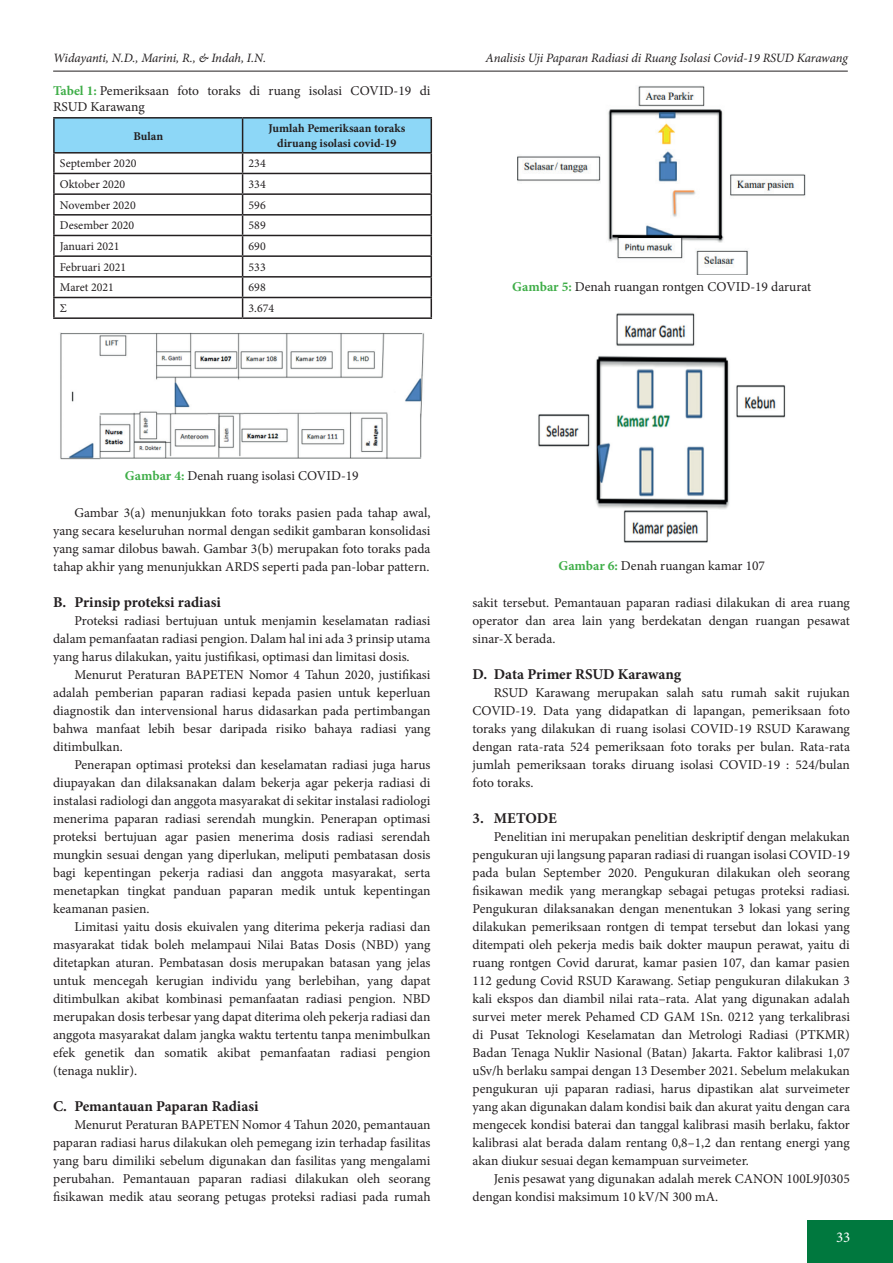
<style>
.page{position:relative;width:893px;height:1263px;background:#fff}
.page>*{position:absolute;margin:0;border:0;box-sizing:border-box;transform-origin:0 0}
.t1{font:700 15px "Minion Pro";letter-spacing:-.005em;color:#231f20}
.t2{font:15px "Minion Pro";color:#fff}
.t3{font:13.5px/18px "Minion Pro";color:#231f20;text-align:justify}
.t4{font:italic 12.75px "Minion Pro";letter-spacing:-.01em;color:#231f20}
.t5{font:11.85px "Minion Pro";color:#231f20}
.t6{font:700 11.85px/14.2px "Minion Pro";color:#231f20;text-align:center}
.s1{font-weight:700;color:#40ae49}
</style>
<div class="page">
<div style="left:808px;top:1220px;width:85px;height:43px;background:#00783e"></div>
<hr style="left:53px;top:71px;width:795px;height:1px;background:#231f20">
<hr style="left:53px;top:117px;width:190px;height:2px;background:#231f20">
<hr style="left:243px;top:117px;width:189px;height:2px;background:#231f20">
<svg style="left:53px;top:118px;width:379px;height:199px"></svg>
<hr style="left:53px;top:317px;width:190px;height:2px;background:#231f20">
<hr style="left:243px;top:317px;width:189px;height:2px;background:#231f20">
<img style="left:60px;top:332px;width:365px;height:128px">
<img style="left:518px;top:85px;width:288px;height:190px">
<img style="left:538px;top:313px;width:248px;height:230px">
<p class="t4" style="left:53px;top:50px;width:215px">Widayanti, N.D., Marini, R., &amp; Indah, I.N.</p>
<p class="t3" style="left:53px;top:82px;width:379px;line-height:16.2px"><span class="s1">Tabel 1:</span> Pemeriksaan foto toraks di ruang isolasi COVID-19 di<br>RSUD Karawang</p>
<p class="t6" style="left:133px;top:129px;width:31px">Bulan</p>
<p class="t6" style="left:269px;top:121px;width:138px">Jumlah Pemeriksaan toraks diruang isolasi covid-19</p>
<p class="t5" style="left:60px;top:156px;width:78px">September 2020</p>
<p class="t5" style="left:249px;top:156px;width:19px">234</p>
<p class="t5" style="left:60px;top:176px;width:67px">Oktober 2020</p>
<p class="t5" style="left:249px;top:176px;width:19px">334</p>
<p class="t5" style="left:60px;top:197px;width:77px">November 2020</p>
<p class="t5" style="left:249px;top:197px;width:19px">596</p>
<p class="t5" style="left:60px;top:218px;width:76px">Desember 2020</p>
<p class="t5" style="left:249px;top:218px;width:19px">589</p>
<p class="t5" style="left:60px;top:238px;width:61px">Januari 2021</p>
<p class="t5" style="left:249px;top:238px;width:19px">690</p>
<p class="t5" style="left:60px;top:259px;width:68px">Februari 2021</p>
<p class="t5" style="left:249px;top:259px;width:19px">533</p>
<p class="t5" style="left:60px;top:280px;width:56px">Maret 2021</p>
<p class="t5" style="left:249px;top:280px;width:19px">698</p>
<p class="t5" style="left:60px;top:300px;width:9px">Σ</p>
<p class="t5" style="left:249px;top:300px;width:27px">3.674</p>
<p class="t4" style="left:486px;top:50px;width:364px">Analisis Uji Paparan Radiasi di Ruang Isolasi Covid-19 RSUD Karawang</p>
<p class="t3" style="left:512px;top:278px;width:300px"><span class="s1">Gambar 5:</span> Denah ruangan rontgen COVID-19 darurat</p>
<p class="t3" style="left:125px;top:466px;width:235px"><span class="s1">Gambar 4:</span> Denah ruang isolasi COVID-19</p>
<p class="t3" style="left:53px;top:504px;width:379px;text-indent:21px">Gambar 3(a) menunjukkan foto toraks pasien pada tahap awal, yang secara keseluruhan normal dengan sedikit gambaran konsolidasi yang samar dilobus bawah. Gambar 3(b) merupakan foto toraks pada tahap akhir yang menunjukkan ARDS seperti pada pan-lobar pattern.</p>
<p class="t1" style="left:53px;top:592px;width:169px">B. Prinsip proteksi radiasi</p>
<p class="t3" style="left:53px;top:612px;width:379px;text-indent:21px">Proteksi radiasi bertujuan untuk menjamin keselamatan radiasi dalam pemanfaatan radiasi pengion. Dalam hal ini ada 3 prinsip utama yang harus dilakukan, yaitu justifikasi, optimasi dan limitasi dosis.</p>
<p class="t3" style="left:53px;top:666px;width:379px;text-indent:21px">Menurut Peraturan BAPETEN Nomor 4 Tahun 2020, justifikasi adalah pemberian paparan radiasi kepada pasien untuk keperluan diagnostik dan intervensional harus didasarkan pada pertimbangan bahwa manfaat lebih besar daripada risiko bahaya radiasi yang ditimbulkan.</p>
<p class="t3" style="left:53px;top:756px;width:379px;text-indent:21px">Penerapan optimasi proteksi dan keselamatan radiasi juga harus diupayakan dan dilaksanakan dalam bekerja agar pekerja radiasi di instalasi radiologi dan anggota masyarakat di sekitar instalasi radiologi menerima paparan radiasi serendah mungkin. Penerapan optimasi proteksi bertujuan agar pasien menerima dosis radiasi serendah mungkin sesuai dengan yang diperlukan, meliputi pembatasan dosis bagi kepentingan pekerja radiasi dan anggota masyarakat, serta menetapkan tingkat panduan paparan medik untuk kepentingan keamanan pasien.</p>
<p class="t3" style="left:53px;top:918px;width:379px;text-indent:21px">Limitasi yaitu dosis ekuivalen yang diterima pekerja radiasi dan masyarakat tidak boleh melampaui Nilai Batas Dosis (NBD) yang ditetapkan aturan. Pembatasan dosis merupakan batasan yang jelas untuk mencegah kerugian individu yang berlebihan, yang dapat ditimbulkan akibat kombinasi pemanfaatan radiasi pengion. NBD merupakan dosis terbesar yang dapat diterima oleh pekerja radiasi dan anggota masyarakat dalam jangka waktu tertentu tanpa menimbulkan efek genetik dan somatik akibat pemanfaatan radiasi pengion (tenaga nuklir).</p>
<p class="t1" style="left:53px;top:1096px;width:207px">C. Pemantauan Paparan Radiasi</p>
<p class="t3" style="left:53px;top:1116px;width:379px;text-indent:21px">Menurut Peraturan BAPETEN Nomor 4 Tahun 2020, pemantauan paparan radiasi harus dilakukan oleh pemegang izin terhadap fasilitas yang baru dimiliki sebelum digunakan dan fasilitas yang mengalami perubahan. Pemantauan paparan radiasi dilakukan oleh seorang fisikawan medik atau seorang petugas proteksi radiasi pada rumah</p>
<p class="t3" style="left:558px;top:557px;width:208px"><span class="s1">Gambar 6:</span> Denah ruangan kamar 107</p>
<p class="t3" style="left:472px;top:594px;width:379px">sakit tersebut. Pemantauan paparan radiasi dilakukan di area ruang operator dan area lain yang berdekatan dengan ruangan pesawat sinar-X berada.</p>
<p class="t1" style="left:472px;top:664px;width:210px">D. Data Primer RSUD Karawang</p>
<p class="t3" style="left:472px;top:684px;width:379px;text-indent:21px">RSUD Karawang merupakan salah satu rumah sakit rujukan COVID-19. Data yang didapatkan di lapangan, pemeriksaan foto toraks yang dilakukan di ruang isolasi COVID-19 RSUD Karawang dengan rata-rata 524 pemeriksaan foto toraks per bulan. Rata-rata jumlah pemeriksaan toraks diruang isolasi COVID-19 : 524/bulan foto toraks.</p>
<p class="t1" style="left:473px;top:808px;width:86px">3. METODE</p>
<p class="t3" style="left:472px;top:828px;width:379px;text-indent:21px">Penelitian ini merupakan penelitian deskriptif dengan melakukan pengukuran uji langsung paparan radiasi di ruangan isolasi COVID-19 pada bulan September 2020. Pengukuran dilakukan oleh seorang fisikawan medik yang merangkap sebagai petugas proteksi radiasi.<br>Pengukuran dilaksanakan dengan menentukan 3 lokasi yang sering dilakukan pemeriksaan rontgen di tempat tersebut dan lokasi yang ditempati oleh pekerja medis baik dokter maupun perawat, yaitu di ruang rontgen Covid darurat, kamar pasien 107, dan kamar pasien 112 gedung Covid RSUD Karawang. Setiap pengukuran dilakukan 3 kali ekspos dan diambil nilai rata–rata. Alat yang digunakan adalah survei meter merek Pehamed CD GAM 1Sn. 0212 yang terkalibrasi di Pusat Teknologi Keselamatan dan Metrologi Radiasi (PTKMR)<br>Badan Tenaga Nuklir Nasional (Batan) Jakarta. Faktor kalibrasi 1,07 uSv/h berlaku sampai dengan 13 Desember 2021. Sebelum melakukan pengukuran uji paparan radiasi, harus dipastikan alat surveimeter yang akan digunakan dalam kondisi baik dan akurat yaitu dengan cara mengecek kondisi baterai dan tanggal kalibrasi masih berlaku, faktor kalibrasi alat berada dalam rentang 0,8–1,2 dan rentang energi yang akan diukur sesuai degan kemampuan surveimeter.</p>
<p class="t3" style="left:472px;top:1170px;width:379px;text-indent:21px">Jenis pesawat yang digunakan adalah merek CANON 100L9J0305 dengan kondisi maksimum 10 kV/N 300 mA.</p>
<p class="t2" style="left:836px;top:1227px;width:16px">33</p>
</div>
